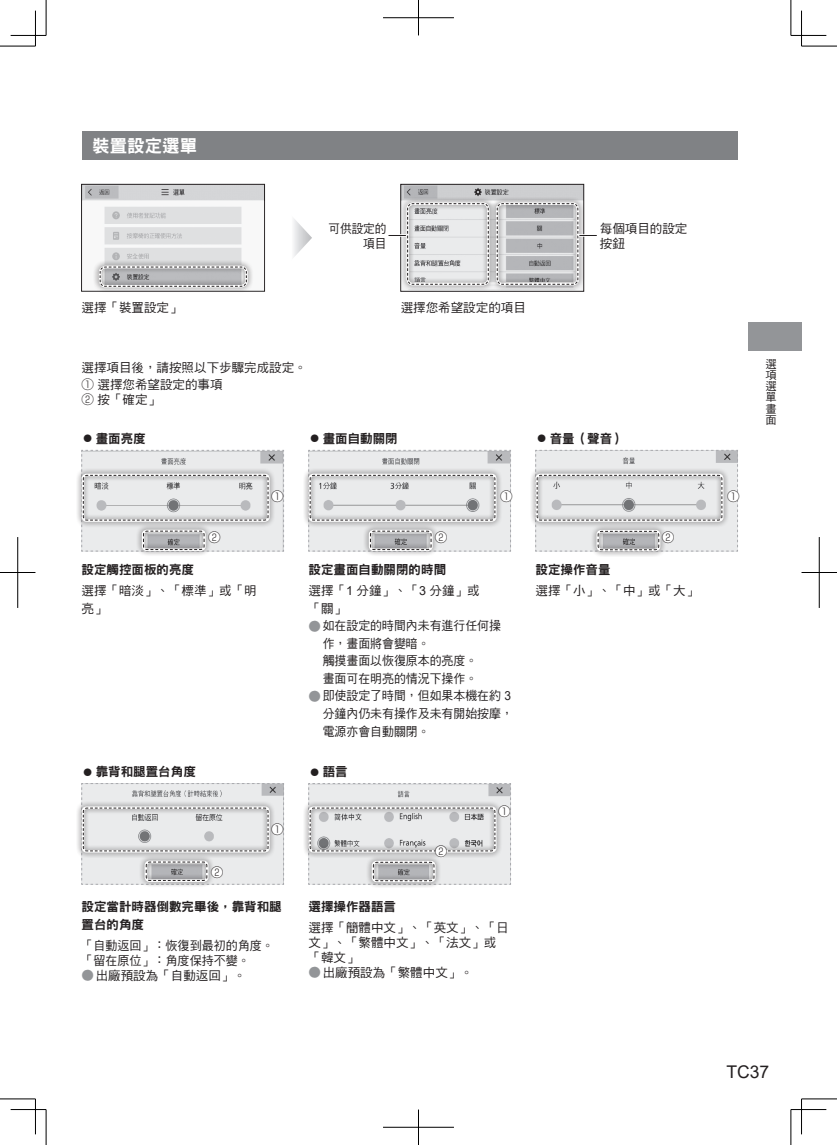
<style>
.page{position:relative;width:837px;height:1145px;background:#fff}
.page>*{position:absolute;margin:0;border:0;box-sizing:border-box;transform-origin:0 0}
.SubHead3{font:17.5px "DF Hei Std W9";color:#fff}
.t1{font:17.5px "Arial";color:#231f20}
.MemoL_10pt_Small_Bla{font:12.5px/17.5px "DF Hei Std W5";color:#231f20}
.MemoL_10pt_Small_Bla-2{font:12.5px/17.5px "DF Hei Std W5";color:#231f20;scale:.95 1}
.MemoM_10pt_Black{font:12.5px/17.5px "DF Hei Std W9";color:#231f20}
.BodyR_10pt{font:12.5px "DF Hei Std W5";color:#231f20}
.MemoL_10pt_Small_Bla-3{font:12.5px "DF Hei Std W5";color:#231f20;scale:.96 1}
.MemoM_10pt_Black-2{font:12.5px "DF Hei Std W5";color:#231f20}
.BodyL_10pt{font:300 12.5px "Shin Go Pro";color:#231f20}
.BodyL_10pt-2{font:12.5px/15px "DF Hei Std W5";color:#231f20}
.BodyL_10pt-3{font:12.5px/15px "DF Hei Std W5";color:#231f20;text-align:right;scale:.93 1}
.Tume{font:11.25px/11.2px "DF Hei Std W5";color:#231f20;text-align:justify}
.s1{font-family:"Shin Go Pro";font-weight:300}
.s2{font-family:"Shin Go Pro";font-weight:300;color:#939598}
.s3{font-family:"Arial"}
</style>
<div class="page">
<div style="left:136px;top:524px;width:75px;height:32px;background:#231f20;opacity:.75"></div>
<div style="left:139px;top:854px;width:75px;height:33px;background:#231f20;opacity:.75"></div>
<div style="left:363px;top:524px;width:75px;height:33px;background:#231f20;opacity:.75"></div>
<div style="left:366px;top:855px;width:75px;height:32px;background:#231f20;opacity:.75"></div>
<div style="left:590px;top:524px;width:76px;height:33px;background:#231f20;opacity:.75"></div>
<div style="left:76px;top:468px;width:200px;height:59px;background:#231f20;opacity:.75"></div>
<svg style="left:81px;top:450px;width:203px;height:102px;background:#d9dadb"></svg>
<div style="left:76px;top:800px;width:200px;height:58px;background:#231f20;opacity:.75"></div>
<svg style="left:81px;top:783px;width:203px;height:102px;background:#d9dadb"></svg>
<div style="left:302px;top:468px;width:200px;height:59px;background:#231f20;opacity:.75"></div>
<svg style="left:308px;top:450px;width:203px;height:102px;background:#d9d9db"></svg>
<div style="left:302px;top:800px;width:200px;height:58px;background:#231f20;opacity:.75"></div>
<svg style="left:308px;top:783px;width:203px;height:102px;background:#d8d9da"></svg>
<div style="left:529px;top:468px;width:200px;height:59px;background:#231f20;opacity:.75"></div>
<svg style="left:535px;top:450px;width:203px;height:102px;background:#dbdbdc"></svg>
<div style="left:81px;top:131px;width:656px;height:28px;background:#808285"></div>
<div style="left:272px;top:491px;width:11px;height:11px;background:#fff;border-radius:50%"></div>
<div style="left:272px;top:823px;width:11px;height:12px;background:#fff;border-radius:50%"></div>
<div style="left:498px;top:806px;width:12px;height:11px;background:#fff;border-radius:50%"></div>
<div style="left:500px;top:491px;width:11px;height:11px;background:#fff;border-radius:50%"></div>
<div style="left:727px;top:491px;width:11px;height:11px;background:#fff;border-radius:50%"></div>
<div style="left:208px;top:531px;width:12px;height:12px;background:#fff;border-radius:50%"></div>
<div style="left:211px;top:867px;width:11px;height:11px;background:#fff;border-radius:50%"></div>
<div style="left:435px;top:531px;width:11px;height:12px;background:#fff;border-radius:50%"></div>
<div style="left:435px;top:846px;width:11px;height:11px;background:#fff;border-radius:50%"></div>
<div style="left:662px;top:531px;width:11px;height:12px;background:#fff;border-radius:50%"></div>
<svg style="left:294px;top:219px;width:18px;height:38px"></svg>
<img style="left:83px;top:186px;width:180px;height:15px">
<div style="left:81px;top:184px;width:184px;height:108px;border:1px solid #231f20"></div>
<div style="left:93px;top:260px;width:160px;height:33px;background:#585556"></div>
<svg style="left:82px;top:201px;width:182px;height:90px"></svg>
<img style="left:402px;top:186px;width:180px;height:10px">
<div style="left:400px;top:184px;width:184px;height:108px;border:1px solid #231f20"></div>
<div style="left:400px;top:196px;width:95px;height:95px;background:#231f20;opacity:.75"></div>
<div style="left:490px;top:196px;width:95px;height:95px;background:#c5c5c6"></div>
<svg style="left:388px;top:201px;width:208px;height:90px"></svg>
<div style="left:748px;top:322px;width:53px;height:29px;background:#939598"></div>
<hr style="left:0;top:46px;width:35px;height:1px;background:#000">
<hr style="left:801px;top:46px;width:35px;height:1px;background:#000">
<hr style="left:0;top:1098px;width:35px;height:1px;background:#000">
<hr style="left:801px;top:1098px;width:35px;height:1px;background:#000">
<hr style="left:46px;top:0;width:1px;height:35px;background:#000">
<hr style="left:46px;top:1109px;width:1px;height:35px;background:#000">
<hr style="left:790px;top:0;width:1px;height:35px;background:#000">
<hr style="left:790px;top:1109px;width:1px;height:35px;background:#000">
<hr style="left:11px;top:35px;width:35px;height:1px;background:#000">
<hr style="left:790px;top:35px;width:36px;height:1px;background:#000">
<hr style="left:11px;top:1109px;width:35px;height:1px;background:#000">
<hr style="left:790px;top:1109px;width:36px;height:1px;background:#000">
<hr style="left:35px;top:11px;width:1px;height:35px;background:#000">
<hr style="left:35px;top:1098px;width:1px;height:36px;background:#000">
<hr style="left:801px;top:11px;width:1px;height:35px;background:#000">
<hr style="left:801px;top:1098px;width:1px;height:36px;background:#000">
<hr style="left:383px;top:18px;width:71px;height:1px;background:#000">
<hr style="left:418px;top:0;width:1px;height:35px;background:#000">
<hr style="left:383px;top:1127px;width:71px;height:1px;background:#000">
<hr style="left:418px;top:1109px;width:1px;height:35px;background:#000">
<hr style="left:0;top:572px;width:35px;height:1px;background:#000">
<hr style="left:18px;top:537px;width:1px;height:71px;background:#000">
<hr style="left:801px;top:572px;width:35px;height:1px;background:#000">
<hr style="left:818px;top:537px;width:1px;height:71px;background:#000">
<p class="SubHead3" style="left:92px;top:136px;width:106px">裝置設定選單</p>
<p class="BodyL_10pt-3" style="left:328px;top:221px;width:64px">可供設定的項目</p>
<p class="BodyL_10pt-2" style="left:599px;top:221px;width:89px">每個項目的設定按鈕</p>
<p class="BodyR_10pt" style="left:81px;top:301px;width:102px">選擇「裝置設定」</p>
<p class="BodyR_10pt" style="left:400px;top:301px;width:126px">選擇您希望設定的項目</p>
<p class="BodyR_10pt" style="left:81px;top:361px;width:227px">選擇項目後，請按照以下步驟完成設定。</p>
<p class="BodyR_10pt" style="left:81px;top:378px;width:142px"><span class="s1">①</span> 選擇您希望設定的事項</p>
<p class="BodyR_10pt" style="left:81px;top:393px;width:80px"><span class="s1">②</span> 按「確定」</p>
<p class="MemoM_10pt_Black" style="left:81px;top:430px;width:66px"><span class="s1">⿟</span>畫面亮度</p>
<p class="MemoM_10pt_Black" style="left:308px;top:430px;width:91px"><span class="s1">⿟</span>畫面自動關閉</p>
<p class="MemoM_10pt_Black" style="left:535px;top:430px;width:91px"><span class="s1">⿟</span>音量（聲音）</p>
<p class="BodyL_10pt" style="left:208px;top:527px;width:14px">②</p>
<p class="BodyL_10pt" style="left:271px;top:486px;width:14px">①</p>
<p class="BodyL_10pt" style="left:434px;top:527px;width:14px">②</p>
<p class="BodyL_10pt" style="left:500px;top:486px;width:14px">①</p>
<p class="BodyL_10pt" style="left:726px;top:486px;width:14px">①</p>
<p class="BodyL_10pt" style="left:661px;top:527px;width:14px">②</p>
<p class="MemoM_10pt_Black" style="left:81px;top:561px;width:114px">設定觸控面板的亮度</p>
<p class="MemoL_10pt_Small_Bla" style="left:81px;top:582px;width:177px">選擇「暗淡」、「標準」或「明亮」</p>
<p class="MemoM_10pt_Black" style="left:81px;top:763px;width:116px"><span class="s1">⿟</span>靠背和腿置台角度</p>
<p class="BodyL_10pt" style="left:211px;top:862px;width:14px">②</p>
<p class="BodyL_10pt" style="left:271px;top:819px;width:14px">①</p>
<p class="MemoM_10pt_Black" style="left:81px;top:897px;width:202px">設定當計時器倒數完畢後，靠背和腿置台的角度</p>
<p class="MemoL_10pt_Small_Bla-3" style="left:81px;top:938px;width:202px">「自動返回」：恢復到最初的角度。</p>
<p class="MemoL_10pt_Small_Bla-3" style="left:81px;top:953px;width:177px">「留在原位」：角度保持不變。</p>
<p class="MemoL_10pt_Small_Bla" style="left:81px;top:966px;width:166px"><span class="s2">●</span>出廠預設為「自動返回」。</p>
<p class="MemoM_10pt_Black" style="left:308px;top:561px;width:139px">設定畫面自動關閉的時間</p>
<p class="MemoL_10pt_Small_Bla" style="left:308px;top:582px;width:172px">選擇「<span class="s3">1</span> 分鐘」、「<span class="s3">3</span> 分鐘」或「關」</p>
<p class="MemoL_10pt_Small_Bla-2" style="left:322px;top:617px;width:189px;text-indent:-14px"><span class="s2">●</span>如在設定的時間內未有進行任何操作，畫面將會變暗。<br>觸摸畫面以恢復原本的亮度。<br>畫面可在明亮的情況下操作。</p>
<p class="MemoL_10pt_Small_Bla-2" style="left:322px;top:687px;width:201px;text-indent:-14px"><span class="s2">●</span>即使設定了時間，但如果本機在約 <span class="s3">3</span>分鐘內仍未有操作及未有開始按摩，電源亦會自動關閉。</p>
<p class="MemoM_10pt_Black" style="left:308px;top:763px;width:41px"><span class="s1">⿟</span>語言</p>
<p class="BodyL_10pt" style="left:434px;top:841px;width:14px">②</p>
<p class="BodyL_10pt" style="left:498px;top:801px;width:14px">①</p>
<p class="MemoM_10pt_Black" style="left:308px;top:897px;width:89px">選擇操作器語言</p>
<p class="MemoL_10pt_Small_Bla" style="left:308px;top:920px;width:202px;line-height:15px">選擇「簡體中文」、「英文」、「日文」、「繁體中文」、「法文」或「韓文」</p>
<p class="MemoL_10pt_Small_Bla" style="left:308px;top:963px;width:166px"><span class="s2">●</span>出廠預設為「繁體中文」。</p>
<p class="MemoM_10pt_Black" style="left:535px;top:561px;width:76px">設定操作音量</p>
<p class="MemoM_10pt_Black-2" style="left:535px;top:584px;width:164px">選擇「小」、「中」或「大」</p>
<p class="Tume" style="left:765px;top:358px;width:12px">選項選單畫面</p>
<h1 class="t1" style="left:726px;top:1059px;width:44px">TC37</h1>
</div>
